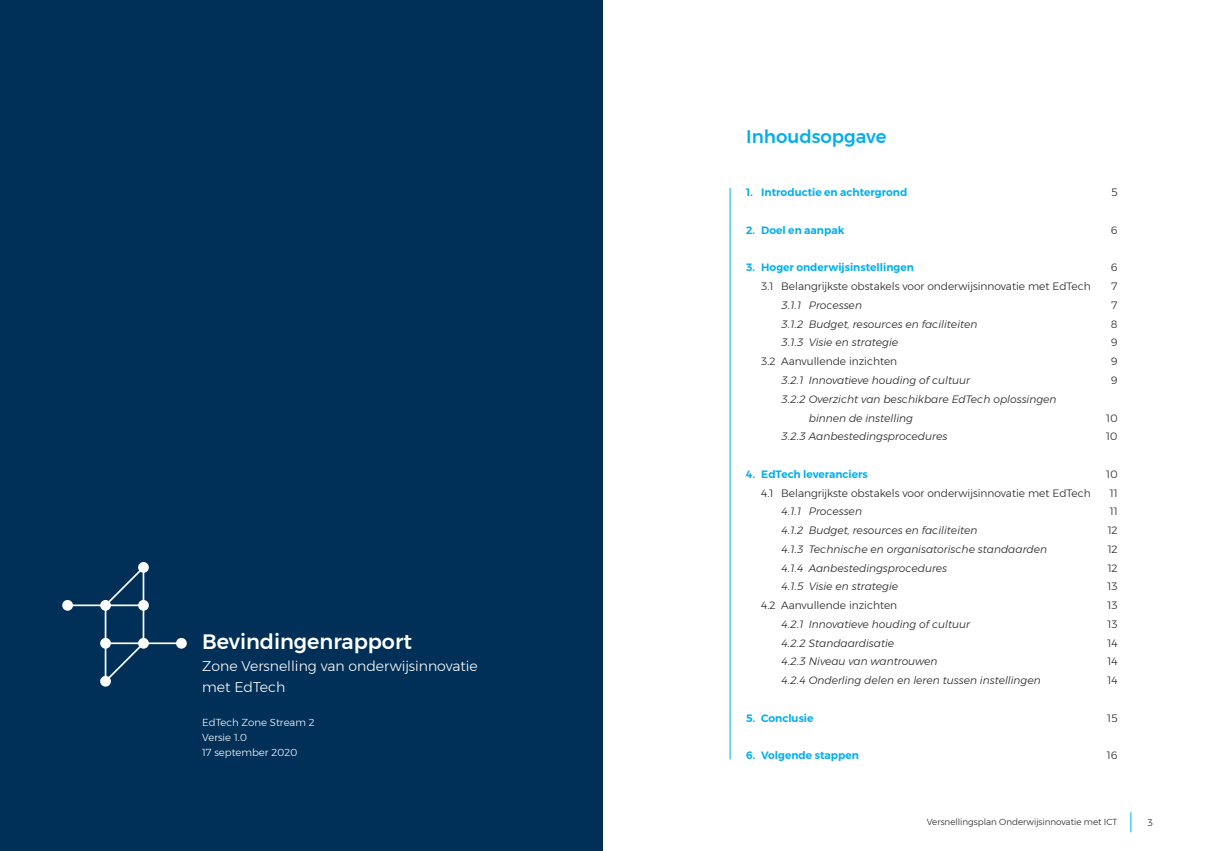
<style>
.page{position:relative;width:1205px;height:851px;background:#fff}
.page>*{position:absolute;margin:0;border:0;box-sizing:border-box;transform-origin:0 0}
.t1{font:500 20.75px "Montserrat";color:#fff}
.t2{font:500 18.12px "Montserrat";color:#00aeef}
.t3{font:300 14px/21.6px "Montserrat";color:#fff}
.t4{font:italic 300 10.62px/18.8px "Montserrat";color:#231f20}
.t5{font:300 10.62px "Montserrat";color:#231f20}
.t6{font:600 10.62px "Montserrat";color:#00aeef}
.t7{font:300 10.12px "Montserrat";color:#fff}
.t8{font:300 9.38px "Montserrat";color:#231f20}
.t9{font:300 8.75px "Montserrat";color:#231f20}
</style>
<div class="page">
<svg style="left:1130px;top:812px;width:1px;height:20px"></svg>
<div style="left:0;top:0;width:602px;height:850px;background:#003058"></div>
<svg style="left:67px;top:569px;width:115px;height:109px"></svg>
<div style="left:100px;top:600px;width:11px;height:10px;background:#fff;border-radius:50%"></div>
<div style="left:62px;top:600px;width:11px;height:10px;background:#fff;border-radius:50%"></div>
<div style="left:138px;top:600px;width:11px;height:10px;background:#fff;border-radius:50%"></div>
<div style="left:138px;top:562px;width:11px;height:10px;background:#fff;border-radius:50%"></div>
<div style="left:100px;top:637px;width:11px;height:11px;background:#fff;border-radius:50%"></div>
<div style="left:100px;top:675px;width:11px;height:11px;background:#fff;border-radius:50%"></div>
<div style="left:138px;top:637px;width:11px;height:11px;background:#fff;border-radius:50%"></div>
<div style="left:176px;top:637px;width:11px;height:11px;background:#fff;border-radius:50%"></div>
<hr style="left:730px;top:188px;width:1px;height:571px;background:#00aeef">
<p class="t1" style="left:202px;top:625px;width:211px">Bevindingenrapport</p>
<p class="t3" style="left:202px;top:654px;width:277px">Zone Versnelling van onderwijsinnovatie met EdTech</p>
<p class="t7" style="left:202px;top:714px;width:114px">EdTech Zone Stream 2</p>
<p class="t7" style="left:202px;top:729px;width:46px">Versie 1.0</p>
<p class="t7" style="left:202px;top:744px;width:97px">17 september 2020</p>
<p class="t2" style="left:746px;top:122px;width:142px">Inhoudsopgave</p>
<p class="t6" style="left:746px;top:184px;width:163px">1. Introductie en achtergrond</p>
<p class="t5" style="left:1111px;top:185px;width:8px">5</p>
<p class="t6" style="left:746px;top:222px;width:99px">2. Doel en aanpak</p>
<p class="t5" style="left:1111px;top:222px;width:8px">6</p>
<p class="t6" style="left:746px;top:259px;width:169px">3. Hoger onderwijsinstellingen</p>
<p class="t5" style="left:1111px;top:260px;width:8px">6</p>
<p class="t5" style="left:761px;top:278px;width:331px">3.1 Belangrijkste obstakels voor onderwijsinnovatie met EdTech</p>
<p class="t5" style="left:1111px;top:278px;width:7px">7</p>
<p class="t4" style="left:781px;top:295px;width:82px">3.1.1 Processen</p>
<p class="t5" style="left:1111px;top:297px;width:7px">7</p>
<p class="t4" style="left:781px;top:314px;width:198px">3.1.2 Budget, resources en faciliteiten</p>
<p class="t5" style="left:1111px;top:316px;width:8px">8</p>
<p class="t4" style="left:781px;top:333px;width:118px">3.1.3 Visie en strategie</p>
<p class="t5" style="left:1111px;top:335px;width:8px">9</p>
<p class="t5" style="left:761px;top:353px;width:137px">3.2 Aanvullende inzichten</p>
<p class="t5" style="left:1111px;top:353px;width:8px">9</p>
<p class="t4" style="left:781px;top:370px;width:190px">3.2.1 Innovatieve houding of cultuur</p>
<p class="t5" style="left:1111px;top:372px;width:8px">9</p>
<p class="t4" style="left:809px;top:389px;width:249px;text-indent:-27px">3.2.2 Overzicht van beschikbare EdTech oplossingen binnen de instelling</p>
<p class="t5" style="left:1106px;top:410px;width:13px">10</p>
<p class="t4" style="left:781px;top:427px;width:168px">3.2.3 Aanbestedingsprocedures</p>
<p class="t5" style="left:1106px;top:428px;width:13px">10</p>
<p class="t6" style="left:746px;top:465px;width:123px">4. EdTech leveranciers</p>
<p class="t5" style="left:1106px;top:466px;width:13px">10</p>
<p class="t5" style="left:761px;top:485px;width:331px">4.1 Belangrijkste obstakels voor onderwijsinnovatie met EdTech</p>
<p class="t5" style="left:1110px;top:485px;width:9px">11</p>
<p class="t4" style="left:781px;top:502px;width:82px">4.1.1 Processen</p>
<p class="t5" style="left:1110px;top:503px;width:9px">11</p>
<p class="t4" style="left:781px;top:520px;width:198px">4.1.2 Budget, resources en faciliteiten</p>
<p class="t5" style="left:1107px;top:522px;width:11px">12</p>
<p class="t4" style="left:781px;top:539px;width:267px">4.1.3 Technische en organisatorische standaarden</p>
<p class="t5" style="left:1107px;top:541px;width:11px">12</p>
<p class="t4" style="left:781px;top:558px;width:167px">4.1.4 Aanbestedingsprocedures</p>
<p class="t5" style="left:1107px;top:560px;width:11px">12</p>
<p class="t4" style="left:781px;top:577px;width:118px">4.1.5 Visie en strategie</p>
<p class="t5" style="left:1107px;top:578px;width:12px">13</p>
<p class="t5" style="left:761px;top:597px;width:137px">4.2 Aanvullende inzichten</p>
<p class="t5" style="left:1107px;top:597px;width:12px">13</p>
<p class="t4" style="left:781px;top:614px;width:190px">4.2.1 Innovatieve houding of cultuur</p>
<p class="t5" style="left:1107px;top:616px;width:12px">13</p>
<p class="t4" style="left:781px;top:633px;width:114px">4.2.2 Standaardisatie</p>
<p class="t5" style="left:1107px;top:635px;width:12px">14</p>
<p class="t4" style="left:781px;top:652px;width:158px">4.2.3 Niveau van wantrouwen</p>
<p class="t5" style="left:1107px;top:653px;width:12px">14</p>
<p class="t4" style="left:781px;top:670px;width:261px">4.2.4 Onderling delen en leren tussen instellingen</p>
<p class="t5" style="left:1107px;top:672px;width:12px">14</p>
<p class="t6" style="left:746px;top:709px;width:69px">5. Conclusie</p>
<p class="t5" style="left:1107px;top:710px;width:12px">15</p>
<p class="t6" style="left:746px;top:747px;width:114px">6. Volgende stappen</p>
<p class="t5" style="left:1107px;top:747px;width:12px">16</p>
<p class="t9" style="left:927px;top:815px;width:192px">Versnellingsplan Onderwijsinnovatie met ICT</p>
<p class="t8" style="left:1147px;top:815px;width:7px">3</p>
</div>
